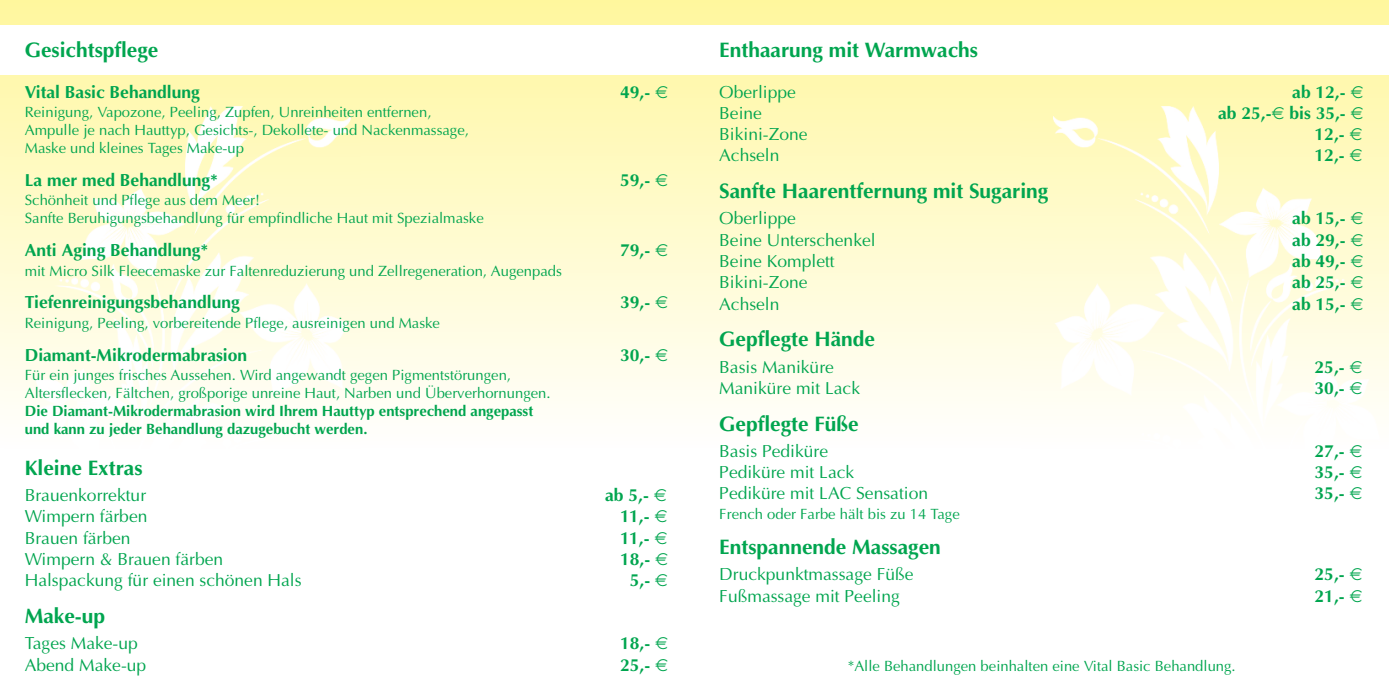
<style>
.page{position:relative;width:1389px;height:695px;background:#fff}
.page>*{position:absolute;margin:0;border:0;box-sizing:border-box;transform-origin:0 0}
.t1{font:700 21px "Optima";color:#00a54f}
.t2{font:17.5px "Optima";color:#00a54f}
.t3{font:700 17.5px "Optima";color:#00a54f}
.t4{font:14.88px/18px "Optima";color:#00a54f}
.t5{font:700 14.88px/18px "Optima";color:#00a54f}
</style>
<div class="page">
<img style="left:4px;top:106px;width:356px;height:332px">
<img style="left:1021px;top:106px;width:368px;height:332px">
<svg style="left:655px;top:86px;width:12px;height:12px"></svg>
<svg style="left:655px;top:174px;width:12px;height:12px"></svg>
<svg style="left:655px;top:244px;width:12px;height:12px"></svg>
<svg style="left:655px;top:296px;width:12px;height:12px"></svg>
<svg style="left:655px;top:348px;width:12px;height:12px"></svg>
<svg style="left:1351px;top:86px;width:12px;height:12px"></svg>
<svg style="left:1272px;top:107px;width:12px;height:12px"></svg>
<svg style="left:1351px;top:107px;width:12px;height:12px"></svg>
<svg style="left:1350px;top:128px;width:12px;height:12px"></svg>
<svg style="left:1350px;top:149px;width:12px;height:13px"></svg>
<svg style="left:1351px;top:212px;width:12px;height:12px"></svg>
<svg style="left:1351px;top:234px;width:12px;height:12px"></svg>
<svg style="left:1351px;top:255px;width:12px;height:12px"></svg>
<svg style="left:1351px;top:276px;width:12px;height:12px"></svg>
<svg style="left:1351px;top:297px;width:12px;height:13px"></svg>
<svg style="left:1350px;top:360px;width:12px;height:12px"></svg>
<svg style="left:1350px;top:382px;width:12px;height:12px"></svg>
<h1 class="t1" style="left:25px;top:37px;width:135px">Gesichtspflege</h1>
<h1 class="t1" style="left:719px;top:37px;width:260px">Enthaarung mit Warmwachs</h1>
<p class="t3" style="left:25px;top:81px;width:177px">Vital Basic Behandlung</p>
<p class="t3" style="left:620px;top:81px;width:32px">49,-</p>
<p class="t4" style="left:25px;top:103px;width:446px">Reinigung, Vapozone, Peeling, Zupfen, Unreinheiten entfernen,<br>Ampulle je nach Hauttyp, Gesichts-, Dekollete- und Nackenmassage,<br>Maske und kleines Tages Make-up</p>
<p class="t3" style="left:25px;top:170px;width:195px">La mer med Behandlung*</p>
<p class="t3" style="left:620px;top:170px;width:32px">59,-</p>
<p class="t4" style="left:25px;top:191px;width:460px">Schönheit und Pflege aus dem Meer!<br>Sanfte Beruhigungsbehandlung für empfindliche Haut mit Spezialmaske</p>
<p class="t3" style="left:25px;top:240px;width:185px">Anti Aging Behandlung*</p>
<p class="t3" style="left:620px;top:240px;width:32px">79,-</p>
<p class="t4" style="left:25px;top:261px;width:539px">mit Micro Silk Fleecemaske zur Faltenreduzierung und Zellregeneration, Augenpads</p>
<p class="t3" style="left:25px;top:292px;width:217px">Tiefenreinigungsbehandlung</p>
<p class="t3" style="left:620px;top:292px;width:32px">39,-</p>
<p class="t4" style="left:25px;top:313px;width:417px">Reinigung, Peeling, vorbereitende Pflege, ausreinigen und Maske</p>
<p class="t3" style="left:25px;top:344px;width:224px">Diamant-Mikrodermabrasion</p>
<p class="t3" style="left:620px;top:344px;width:32px">30,-</p>
<p class="t4" style="left:25px;top:365px;width:527px">Für ein junges frisches Aussehen. Wird angewandt gegen Pigmentstörungen,<br>Altersflecken, Fältchen, großporige unreine Haut, Narben und Überverhornungen.</p>
<p class="t5" style="left:25px;top:402px;width:510px">Die Diamant-Mikrodermabrasion wird Ihrem Hauttyp entsprechend angepasst und kann zu jeder Behandlung dazugebucht werden.</p>
<h1 class="t1" style="left:25px;top:455px;width:119px">Kleine Extras</h1>
<p class="t2" style="left:25px;top:485px;width:123px">Brauenkorrektur</p>
<p class="t3" style="left:605px;top:485px;width:45px">ab 5,-</p>
<p class="t2" style="left:25px;top:506px;width:124px">Wimpern färben</p>
<p class="t3" style="left:620px;top:506px;width:31px">11,-</p>
<p class="t2" style="left:25px;top:527px;width:107px">Brauen färben</p>
<p class="t3" style="left:620px;top:527px;width:31px">11,-</p>
<p class="t2" style="left:25px;top:548px;width:200px">Wimpern &amp; Brauen färben</p>
<p class="t3" style="left:620px;top:548px;width:32px">18,-</p>
<p class="t2" style="left:25px;top:570px;width:278px">Halspackung für einen schönen Hals</p>
<p class="t3" style="left:630px;top:570px;width:22px">5,-</p>
<h1 class="t1" style="left:25px;top:603px;width:82px">Make-up</h1>
<p class="t2" style="left:25px;top:633px;width:115px">Tages Make-up</p>
<p class="t3" style="left:620px;top:633px;width:32px">18,-</p>
<p class="t2" style="left:25px;top:654px;width:123px">Abend Make-up</p>
<p class="t3" style="left:620px;top:654px;width:32px">25,-</p>
<p class="t2" style="left:719px;top:81px;width:78px">Oberlippe</p>
<p class="t3" style="left:1292px;top:81px;width:55px">ab 12,-</p>
<p class="t2" style="left:719px;top:103px;width:44px">Beine</p>
<p class="t3" style="left:1218px;top:103px;width:129px">ab 25,- bis 35,-</p>
<p class="t2" style="left:719px;top:124px;width:90px">Bikini-Zone</p>
<p class="t3" style="left:1315px;top:124px;width:32px">12,-</p>
<p class="t2" style="left:719px;top:145px;width:62px">Achseln</p>
<p class="t3" style="left:1315px;top:145px;width:32px">12,-</p>
<h1 class="t1" style="left:719px;top:178px;width:331px">Sanfte Haarentfernung mit Sugaring</h1>
<p class="t2" style="left:719px;top:208px;width:78px">Oberlippe</p>
<p class="t3" style="left:1292px;top:208px;width:55px">ab 15,-</p>
<p class="t2" style="left:719px;top:229px;width:158px">Beine Unterschenkel</p>
<p class="t3" style="left:1292px;top:229px;width:55px">ab 29,-</p>
<p class="t2" style="left:719px;top:251px;width:117px">Beine Komplett</p>
<p class="t3" style="left:1292px;top:251px;width:55px">ab 49,-</p>
<p class="t2" style="left:719px;top:272px;width:90px">Bikini-Zone</p>
<p class="t3" style="left:1292px;top:272px;width:55px">ab 25,-</p>
<p class="t2" style="left:719px;top:293px;width:62px">Achseln</p>
<p class="t3" style="left:1292px;top:293px;width:55px">ab 15,-</p>
<h1 class="t1" style="left:719px;top:327px;width:157px">Gepflegte Hände</h1>
<p class="t2" style="left:719px;top:356px;width:116px">Basis Maniküre</p>
<p class="t3" style="left:1315px;top:356px;width:32px">25,-</p>
<p class="t2" style="left:719px;top:377px;width:142px">Maniküre mit Lack</p>
<p class="t3" style="left:1315px;top:377px;width:32px">30,-</p>
<h1 class="t1" style="left:719px;top:411px;width:141px">Gepflegte Füße</h1>
<p class="t2" style="left:719px;top:440px;width:110px">Basis Pediküre</p>
<p class="t3" style="left:1315px;top:440px;width:32px">27,-</p>
<p class="t2" style="left:719px;top:461px;width:136px">Pediküre mit Lack</p>
<p class="t3" style="left:1315px;top:461px;width:32px">35,-</p>
<p class="t2" style="left:719px;top:483px;width:210px">Pediküre mit LAC Sensation</p>
<p class="t3" style="left:1315px;top:483px;width:32px">35,-</p>
<p class="t4" style="left:719px;top:504px;width:242px">French oder Farbe hält bis zu 14 Tage</p>
<h1 class="t1" style="left:719px;top:534px;width:223px">Entspannende Massagen</h1>
<p class="t2" style="left:719px;top:564px;width:196px">Druckpunktmassage Füße</p>
<p class="t3" style="left:1315px;top:564px;width:32px">25,-</p>
<p class="t2" style="left:719px;top:585px;width:182px">Fußmassage mit Peeling</p>
<p class="t3" style="left:1315px;top:585px;width:32px">21,-</p>
<p class="t4" style="left:848px;top:656px;width:390px">*Alle Behandlungen beinhalten eine Vital Basic Behandlung.</p>
</div>
